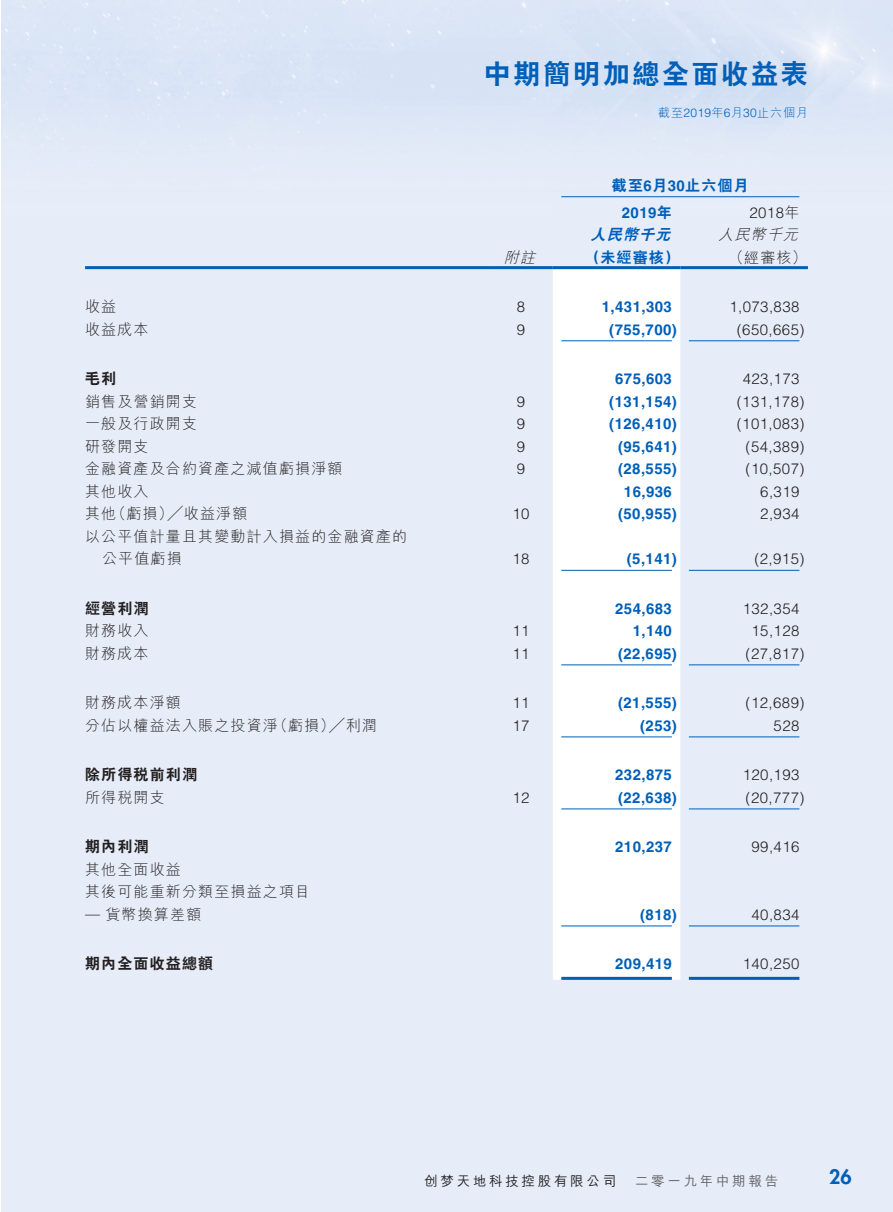
<style>
.page{position:relative;width:893px;height:1212px;background:#fff}
.page>*{position:absolute;margin:0;border:0;box-sizing:border-box;transform-origin:0 0}
.t1{font:800 27px "C Hei 2 HK";letter-spacing:.1em;color:#005fb9}
.t2{font:800 19.5px "Futura Std";color:#005fb9}
._50_Table_txt{font:300 15px "Helvetica LT Std";letter-spacing:.03em;color:#231f20}
._50_Table_txt-2{font:700 15px "Helvetica LT Std";letter-spacing:.03em;color:#005fb9}
._50_Table_txt-3{font:300 15px "M Hei HK";letter-spacing:.08em;color:#231f20}
._50_Table_txt-4{font:800 15px "C Hei 2 HK";letter-spacing:.08em;color:#231f20}
._50_Table_txt-5{font:800 15px "C Hei 2 HK";letter-spacing:.08em;color:#005fb9}
._50_Table_txt-6{font:italic 300 15px "M Hei HK";color:#231f20}
._50_Table_txt-7{font:italic 800 15px "C Hei 2 HK";color:#005fb9}
._00_txt{font:300 15px "M Hei HK";color:#231f20}
.t3{font:500 13.5px "M Hei HK";letter-spacing:.2em;color:#231f20}
.t4{font:500 13.5px "M Hei HK";letter-spacing:.2em;color:#636366}
.t5{font:300 12px "M Hei HK";letter-spacing:.08em;color:#005fb9}
.s1{font-family:"Helvetica LT Std"}
.s2{font-family:"Helvetica LT Std";font-weight:700}
.s3{font-family:"C Hei 2 HK";font-weight:800}
.s4{font-family:"M Hei HK"}
.s5{font-family:"M Hei HKS"}
</style>
<div class="page">
<div style="left:553px;top:197px;width:127px;height:69px;background:#e7edf8"></div>
<svg style="left:553px;top:269px;width:127px;height:711px"></svg>
<hr style="left:561px;top:196px;width:238px;height:1px;background:#005fb9">
<hr style="left:85px;top:266px;width:404px;height:3px;background:#005fb9">
<hr style="left:489px;top:266px;width:64px;height:3px;background:#005fb9">
<hr style="left:553px;top:266px;width:127px;height:3px;background:#005fb9">
<hr style="left:680px;top:266px;width:128px;height:3px;background:#005fb9">
<hr style="left:561px;top:340px;width:111px;height:1px;background:#005fb9">
<hr style="left:689px;top:340px;width:110px;height:1px;background:#005fb9">
<hr style="left:561px;top:570px;width:111px;height:1px;background:#005fb9">
<hr style="left:689px;top:570px;width:110px;height:1px;background:#005fb9">
<hr style="left:561px;top:664px;width:111px;height:1px;background:#005fb9">
<hr style="left:689px;top:664px;width:110px;height:1px;background:#005fb9">
<hr style="left:561px;top:736px;width:111px;height:1px;background:#005fb9">
<hr style="left:689px;top:736px;width:110px;height:1px;background:#005fb9">
<hr style="left:561px;top:808px;width:111px;height:1px;background:#005fb9">
<hr style="left:689px;top:808px;width:110px;height:1px;background:#005fb9">
<hr style="left:561px;top:925px;width:111px;height:1px;background:#005fb9">
<hr style="left:689px;top:925px;width:110px;height:1px;background:#005fb9">
<hr style="left:561px;top:977px;width:111px;height:3px;background:#005fb9">
<hr style="left:689px;top:977px;width:110px;height:3px;background:#005fb9">
<h1 class="t1" style="left:484px;top:60px;width:325px">中期簡明加總全面收益表</h1>
<p class="t5" style="left:658px;top:106px;width:151px">截至<span class="s1">2019</span>年 月<span class="s1">6 30</span>止六個月</p>
<p class="_50_Table_txt-5" style="left:612px;top:178px;width:138px">截至 月<span class="s2">6 30</span>止六個月</p>
<p class="_50_Table_txt-2" style="left:622px;top:203px;width:52px">2019<span class="s3">年</span></p>
<p class="_50_Table_txt" style="left:749px;top:203px;width:52px">2018<span class="s4">年</span></p>
<p class="_50_Table_txt-7" style="left:591px;top:227px;width:85px">人民幣千元</p>
<p class="_50_Table_txt-6" style="left:718px;top:227px;width:85px">人民幣千元</p>
<p class="_50_Table_txt-6" style="left:504px;top:250px;width:37px">附註</p>
<p class="_50_Table_txt-5" style="left:585px;top:250px;width:96px">（未經審核）</p>
<p class="_50_Table_txt-3" style="left:729px;top:250px;width:80px">（經審核(</p>
<p class="_50_Table_txt-3" style="left:85px;top:299px;width:33px">收益</p>
<p class="_50_Table_txt" style="left:517px;top:298px;width:10px">8</p>
<p class="_50_Table_txt-2" style="left:602px;top:298px;width:72px">1,431,303</p>
<p class="_50_Table_txt" style="left:729px;top:298px;width:72px">1,073,838</p>
<p class="_00_txt" style="left:85px;top:322px;width:65px">收益成本</p>
<p class="_50_Table_txt" style="left:517px;top:320px;width:10px">9</p>
<p class="_50_Table_txt-2" style="left:609px;top:320px;width:69px">)755,700(</p>
<p class="_50_Table_txt" style="left:737px;top:320px;width:69px">)650,665(</p>
<p class="_50_Table_txt-4" style="left:85px;top:371px;width:33px">毛利</p>
<p class="_50_Table_txt-2" style="left:615px;top:370px;width:58px">675,603</p>
<p class="_50_Table_txt" style="left:743px;top:370px;width:58px">423,173</p>
<p class="_50_Table_txt-3" style="left:85px;top:394px;width:114px">銷售及營銷開支</p>
<p class="_50_Table_txt" style="left:517px;top:392px;width:10px">9</p>
<p class="_50_Table_txt-2" style="left:609px;top:392px;width:69px">)131,154(</p>
<p class="_50_Table_txt" style="left:737px;top:392px;width:69px">)131,178(</p>
<p class="_50_Table_txt-3" style="left:85px;top:416px;width:114px">一般及行政開支</p>
<p class="_50_Table_txt" style="left:517px;top:415px;width:10px">9</p>
<p class="_50_Table_txt-2" style="left:609px;top:415px;width:69px">)126,410(</p>
<p class="_50_Table_txt" style="left:737px;top:415px;width:69px">)101,083(</p>
<p class="_50_Table_txt-3" style="left:85px;top:439px;width:65px">研發開支</p>
<p class="_50_Table_txt" style="left:517px;top:437px;width:10px">9</p>
<p class="_50_Table_txt-2" style="left:618px;top:437px;width:60px">)95,641(</p>
<p class="_50_Table_txt" style="left:746px;top:437px;width:60px">)54,389(</p>
<p class="_50_Table_txt-3" style="left:85px;top:461px;width:259px">金融資產及合約資產之減值虧損淨額</p>
<p class="_50_Table_txt" style="left:517px;top:460px;width:10px">9</p>
<p class="_50_Table_txt-2" style="left:618px;top:460px;width:60px">)28,555(</p>
<p class="_50_Table_txt" style="left:746px;top:460px;width:60px">)10,507(</p>
<p class="_50_Table_txt-3" style="left:85px;top:484px;width:65px">其他收入</p>
<p class="_50_Table_txt-2" style="left:624px;top:482px;width:49px">16,936</p>
<p class="_50_Table_txt" style="left:760px;top:482px;width:41px">6,319</p>
<p class="_50_Table_txt-3" style="left:111px;top:506px;width:138px">（虧損）╱收益淨額</p>
<p class="_50_Table_txt-3" style="left:85px;top:506px;width:33px">其他</p>
<p class="_50_Table_txt-3" style="left:85px;top:529px;width:324px">以公平值計量且其變動計入損益的金融資產的</p>
<p class="_50_Table_txt" style="left:512px;top:505px;width:19px">10</p>
<p class="_50_Table_txt-2" style="left:618px;top:505px;width:60px">)50,955(</p>
<p class="_50_Table_txt" style="left:760px;top:505px;width:41px">2,934</p>
<p class="_50_Table_txt-3" style="left:102px;top:551px;width:81px">公平值虧損</p>
<p class="_50_Table_txt" style="left:512px;top:550px;width:19px">18</p>
<p class="_50_Table_txt-2" style="left:627px;top:550px;width:52px">)5,141(</p>
<p class="_50_Table_txt" style="left:754px;top:550px;width:52px">)2,915(</p>
<p class="_50_Table_txt-4" style="left:85px;top:601px;width:65px">經營利潤</p>
<p class="_50_Table_txt-2" style="left:615px;top:599px;width:58px">254,683</p>
<p class="_50_Table_txt" style="left:743px;top:599px;width:58px">132,354</p>
<p class="_50_Table_txt-3" style="left:85px;top:623px;width:65px">財務收入</p>
<p class="_50_Table_txt" style="left:512px;top:622px;width:19px">11</p>
<p class="_50_Table_txt-2" style="left:633px;top:622px;width:41px">1,140</p>
<p class="_50_Table_txt" style="left:751px;top:622px;width:49px">15,128</p>
<p class="_50_Table_txt-3" style="left:85px;top:646px;width:65px">財務成本</p>
<p class="_50_Table_txt" style="left:512px;top:644px;width:19px">11</p>
<p class="_50_Table_txt-2" style="left:618px;top:644px;width:60px">)22,695(</p>
<p class="_50_Table_txt" style="left:746px;top:644px;width:60px">)27,817(</p>
<p class="_50_Table_txt-3" style="left:85px;top:695px;width:97px">財務成本淨額</p>
<p class="_50_Table_txt" style="left:512px;top:694px;width:19px">11</p>
<p class="_50_Table_txt-2" style="left:618px;top:694px;width:60px">)21,555(</p>
<p class="_50_Table_txt" style="left:746px;top:694px;width:60px">)12,689(</p>
<p class="_50_Table_txt-3" style="left:273px;top:718px;width:106px">（虧損）╱利潤</p>
<p class="_50_Table_txt-3" style="left:85px;top:718px;width:194px">分佔以權益法入賬之投資淨</p>
<p class="_50_Table_txt" style="left:512px;top:716px;width:19px">17</p>
<p class="_50_Table_txt-2" style="left:640px;top:716px;width:38px">)253(</p>
<p class="_50_Table_txt" style="left:774px;top:716px;width:27px">528</p>
<p class="_50_Table_txt-4" style="left:85px;top:767px;width:114px">除所得稅前利潤</p>
<p class="_50_Table_txt-2" style="left:615px;top:766px;width:58px">232,875</p>
<p class="_50_Table_txt" style="left:743px;top:766px;width:58px">120,193</p>
<p class="_50_Table_txt-3" style="left:85px;top:790px;width:81px">所得稅開支</p>
<p class="_50_Table_txt" style="left:512px;top:788px;width:19px">12</p>
<p class="_50_Table_txt-2" style="left:618px;top:788px;width:60px">)22,638(</p>
<p class="_50_Table_txt" style="left:746px;top:788px;width:60px">)20,777(</p>
<p class="_50_Table_txt-4" style="left:85px;top:839px;width:65px">期內利潤</p>
<p class="_50_Table_txt-3" style="left:85px;top:862px;width:97px">其他全面收益</p>
<p class="_50_Table_txt-3" style="left:85px;top:884px;width:227px">其後可能重新分類至損益之項目</p>
<p class="_50_Table_txt-2" style="left:615px;top:838px;width:58px">210,237</p>
<p class="_50_Table_txt" style="left:751px;top:838px;width:49px">99,416</p>
<p class="_50_Table_txt-3" style="left:85px;top:907px;width:118px"><span class="s1">—</span> 貨幣換算差額</p>
<p class="_50_Table_txt-2" style="left:640px;top:905px;width:38px">)818(</p>
<p class="_50_Table_txt" style="left:751px;top:905px;width:49px">40,834</p>
<p class="_50_Table_txt-4" style="left:85px;top:956px;width:130px">期內全面收益總額</p>
<p class="_50_Table_txt-2" style="left:615px;top:955px;width:58px">209,419</p>
<p class="_50_Table_txt" style="left:743px;top:955px;width:58px">140,250</p>
<p class="t3" style="left:424px;top:1171px;width:193px"><span class="s5">創夢</span>天地科技控股有限公司</p>
<p class="t4" style="left:635px;top:1171px;width:145px">二零一九年中期報告</p>
<p class="t2" style="left:829px;top:1164px;width:24px">26</p>
</div>
